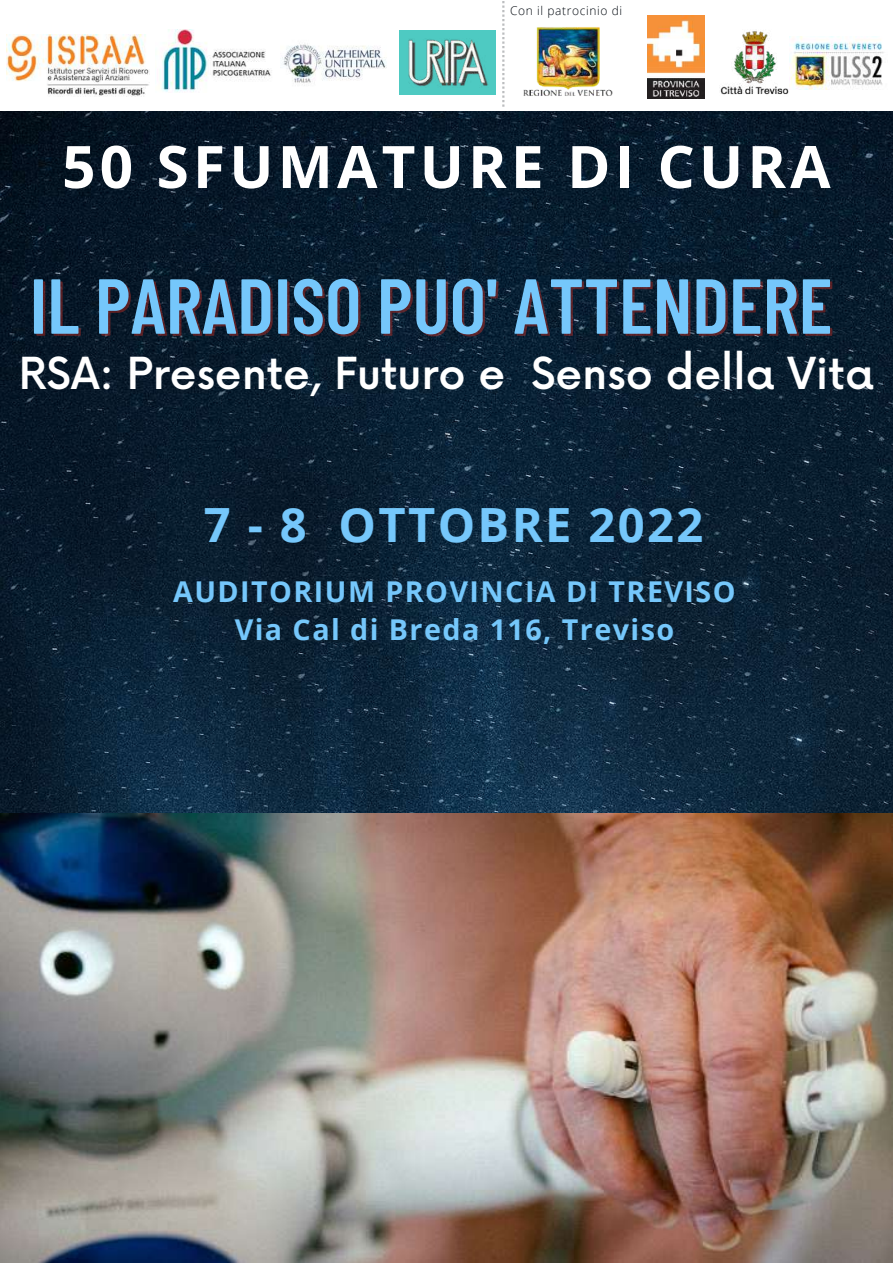
<style>
.page{position:relative;width:893px;height:1264px;background:#fff}
.page>*{position:absolute;margin:0;border:0;box-sizing:border-box;transform-origin:0 0}
.t1{font:600 77.7px "Barlow Condensed";color:#75c7fb}
.t2{font:700 58.65px "Open Sans";letter-spacing:.07em;color:#fff}
.t3{font:700 47.1px "Open Sans";letter-spacing:.05em;color:#75c7fb}
.t4{font:500 43.05px "Now";color:#fff}
.t5{font:700 28.65px/38.2px "Open Sans";letter-spacing:.05em;color:#75c7fb;text-align:center}
.t6{font:300 12px "Open Sans";letter-spacing:.05em;color:#040a11}
</style>
<div class="page">
<img style="left:0;top:111px;width:892px;height:1151px">
<img style="left:0;top:813px;width:892px;height:448px">
<img style="left:6px;top:34px;width:143px;height:62px">
<img style="left:161px;top:30px;width:120px;height:62px">
<div style="left:399px;top:31px;width:96px;height:64px;background:#4ecac2"></div>
<img style="left:408px;top:39px;width:80px;height:48px">
<img style="left:282px;top:44px;width:105px;height:42px">
<svg style="left:502px;top:1px;width:2px;height:106px"></svg>
<img style="left:647px;top:15px;width:57px;height:83px">
<img style="left:789px;top:37px;width:95px;height:53px">
<img style="left:720px;top:31px;width:69px;height:64px">
<img style="left:523px;top:27px;width:90px;height:69px">
<p class="t6" style="left:510px;top:3px;width:113px">Con il patrocinio di</p>
<h2 class="t2" style="left:62px;top:125px;width:770px">50 SFUMATURE DI CURA</h2>
<h1 class="t1" style="left:30px;top:256px;width:804px">IL PARADISO PUO' ATTENDERE</h1>
<h3 class="t4" style="left:19px;top:350px;width:856px">RSA: Presente, Futuro e Senso della Vita</h3>
<h3 class="t3" style="left:204px;top:491px;width:501px">7 - 8 OTTOBRE 2022</h3>
<p class="t5" style="left:173px;top:572px;width:564px">AUDITORIUM PROVINCIA DI TREVISO<br>Via Cal di Breda 116, Treviso</p>
</div>
